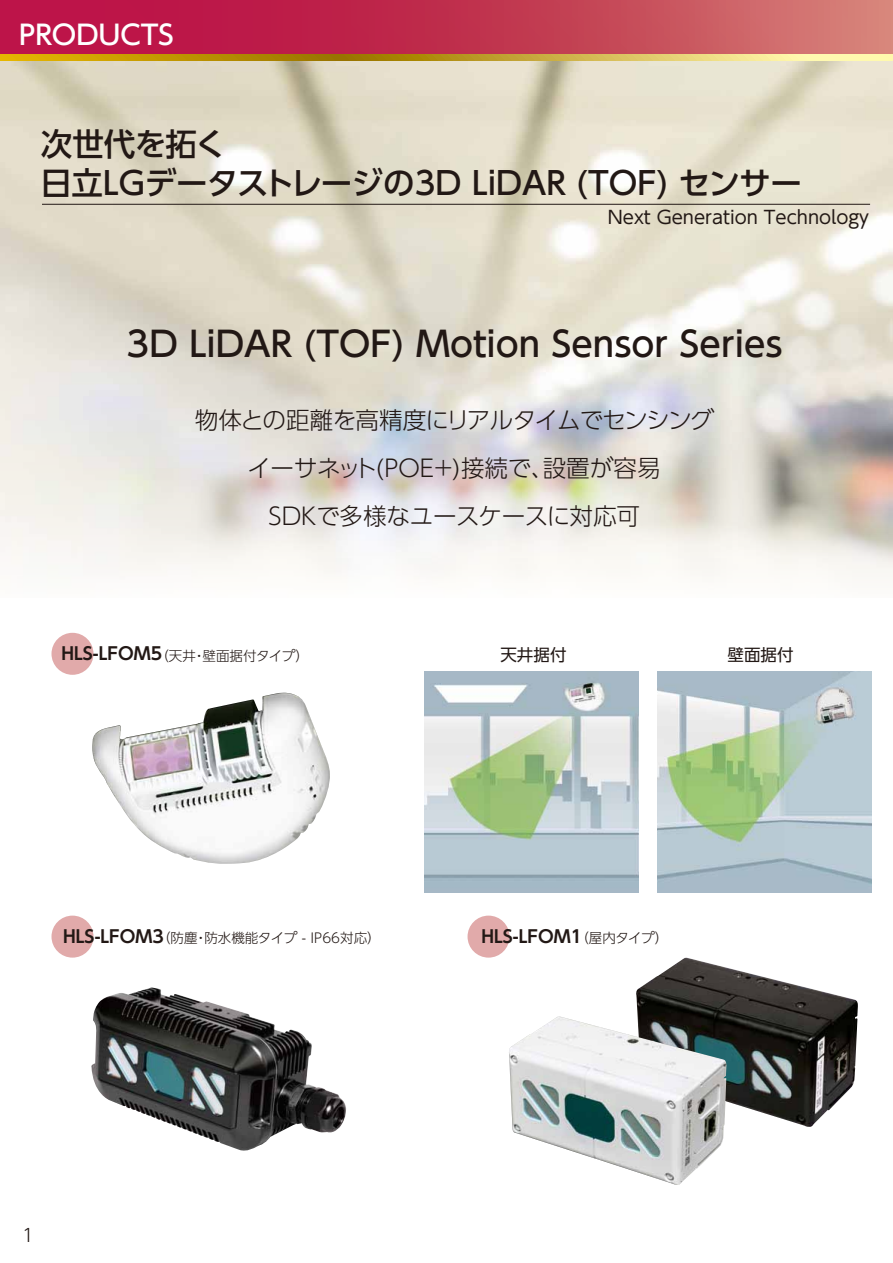
<style>
.page{position:relative;width:893px;height:1263px;background:#fff}
.page>*{position:absolute;margin:0;border:0;box-sizing:border-box;transform-origin:0 0}
.t1{font:500 34.5px "UD Shin Go Pr 6";color:#221815}
.t2{font:500 31.5px/39px "UD Shin Go Pr 6";color:#221815}
.t3{font:500 27px "UD Shin Go Pr 6";color:#fff}
.t4{font:300 23.55px/48px "UD Shin Go Pr 6";letter-spacing:-.02em;color:#221815}
.t5{font:18px "UD Shin Go Pr 6";color:#221815}
.t6{font:300 18px "UD Shin Go Pr 6";color:#221815}
.t7{font:700 17.25px "UD Shin Go Pr 6 De";color:#221815}
.t8{font:16.5px "UD Shin Go Pr 6";color:#221815}
.t9{font:300 13.5px "UD Shin Go Pr 6";color:#221815}
.s1{font-family:"UD Shin Go Pr 6 De";font-weight:700;font-size:17.25px}
</style>
<div class="page">
<svg style="left:0;top:53px;width:893px;height:8px;background:#cca03c"></svg>
<svg style="left:0;top:0;width:893px;height:53px;background:#c33954"></svg>
<img style="left:92px;top:693px;width:238px;height:171px">
<img style="left:636px;top:958px;width:222px;height:169px">
<img style="left:91px;top:989px;width:255px;height:162px">
<img style="left:658px;top:671px;width:214px;height:221px">
<img style="left:424px;top:671px;width:214px;height:222px">
<hr style="left:42px;top:204px;width:828px;height:1px;background:#221815">
<div style="left:51px;top:633px;width:42px;height:42px;background:#e1aaaa;border-radius:50%"></div>
<div style="left:51px;top:916px;width:42px;height:42px;background:#e1aaaa;border-radius:50%"></div>
<div style="left:467px;top:916px;width:42px;height:42px;background:#e1aaaa;border-radius:50%"></div>
<img style="left:509px;top:1016px;width:218px;height:169px">
<p class="t3" style="left:19px;top:13px;width:156px">PRODUCTS</p>
<h2 class="t2" style="left:40px;top:124px;width:763px">次世代を拓く<br>日立LGデータストレージの3D LiDAR (TOF) センサー</h2>
<p class="t5" style="left:608px;top:202px;width:262px">Next Generation Technology</p>
<h1 class="t1" style="left:127px;top:316px;width:657px">3D LiDAR (TOF) Motion Sensor Series</h1>
<p class="t4" style="left:543px;top:395px;width:173px;text-indent:-348px">物体との距離を高精度にリアルタイムでセンシング設置が容易</p>
<p class="t4" style="left:269px;top:443px;width:373px;text-indent:-21px">イーサネット(POE+)接続で、<br>SDKで多様なユースケースに対応可</p>
<p class="t7" style="left:61px;top:639px;width:91px">HLS-LFOM</p>
<p class="t9" style="left:151px;top:644px;width:47px">（<span class="s1">5</span> 天井</p>
<p class="t9" style="left:203px;top:644px;width:108px">壁面据付タイプ）</p>
<p class="t9" style="left:192px;top:644px;width:15px">・</p>
<p class="t8" style="left:500px;top:642px;width:67px">天井据付</p>
<p class="t8" style="left:727px;top:642px;width:67px">壁面据付</p>
<p class="t7" style="left:63px;top:922px;width:91px">HLS-LFOM</p>
<p class="t9" style="left:152px;top:927px;width:47px">（<span class="s1">3</span> 防塵</p>
<p class="t9" style="left:204px;top:927px;width:178px">防水機能タイプ - IP66対応）</p>
<p class="t9" style="left:194px;top:927px;width:15px">・</p>
<p class="t7" style="left:481px;top:922px;width:91px">HLS-LFOM</p>
<p class="t9" style="left:571px;top:927px;width:99px">（<span class="s1">1</span> 屋内タイプ(</p>
<p class="t6" style="left:22px;top:1220px;width:13px">1</p>
</div>
